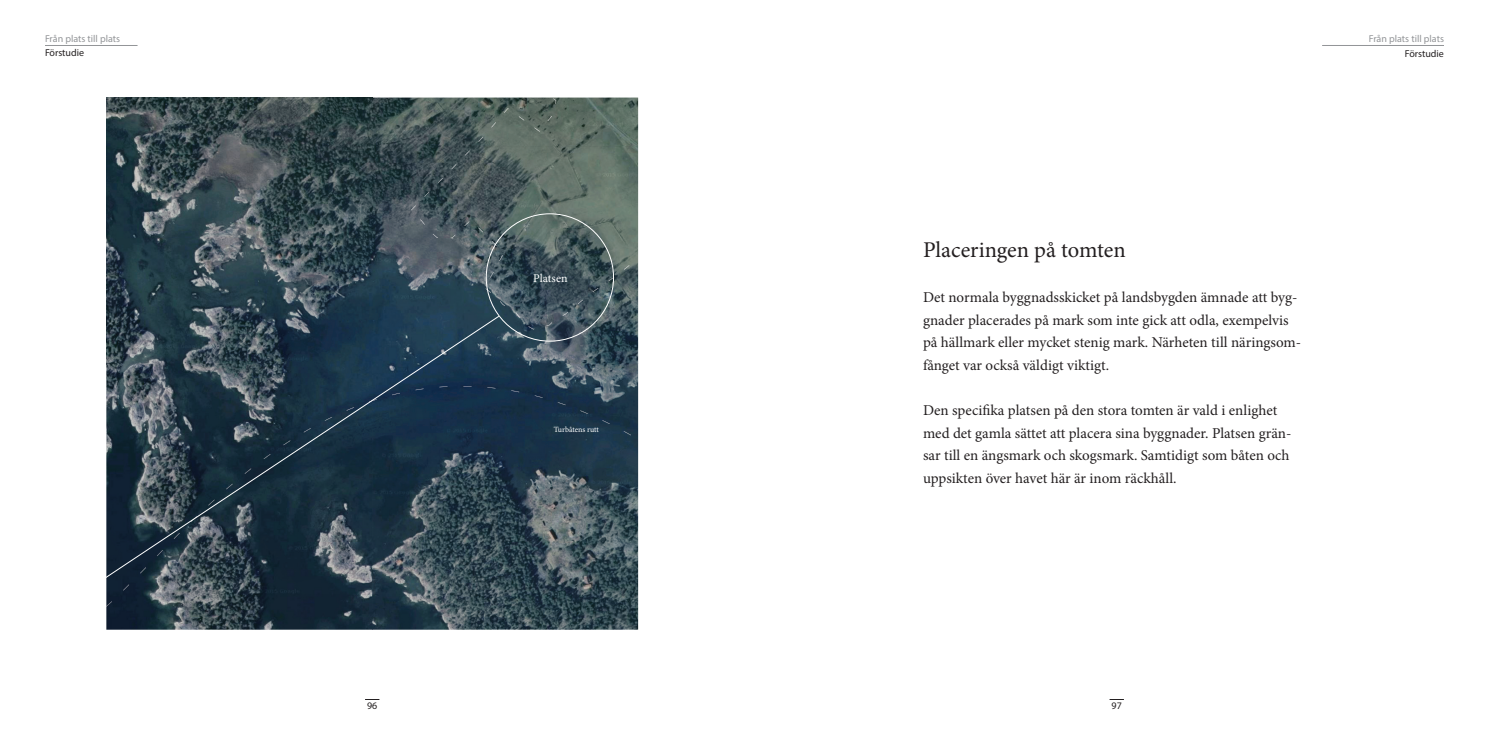
<style>
.page{position:relative;width:1489px;height:745px;background:#fff}
.page>*{position:absolute;margin:0;border:0;box-sizing:border-box;transform-origin:0 0}
.t1{font:22.5px "Minion Pro";color:#231f20}
.t2{font:15px/22.5px "Minion Pro";color:#231f20}
.t3{font:11.88px "Minion Pro";color:#fff}
.t4{font:10px "Myriad Pro";color:#939598}
.t5{font:10px "Myriad Pro";color:#231f20}
.t6{font:7.88px "Minion Pro";letter-spacing:-.005em;color:#fff}
</style>
<div class="page">
<img style="left:106px;top:97px;width:532px;height:532px">
<img style="left:411px;top:98px;width:218px;height:231px">
<img style="left:499px;top:386px;width:110px;height:44px">
<svg style="left:623px;top:431px;width:8px;height:4px"></svg>
<svg style="left:106px;top:315px;width:393px;height:314px;background:#2a3e4c"></svg>
<hr style="left:45px;top:45px;width:92px;height:1px;background:#939598">
<hr style="left:1322px;top:45px;width:121px;height:1px;background:#939598">
<p class="t4" style="left:45px;top:32px;width:77px">Från plats till plats</p>
<p class="t4" style="left:1368px;top:32px;width:77px">Från plats till plats</p>
<p class="t5" style="left:45px;top:47px;width:41px">Förstudie</p>
<p class="t5" style="left:1404px;top:47px;width:41px">Förstudie</p>
<p class="t3" style="left:533px;top:270px;width:36px">Platsen</p>
<p class="t6" style="left:554px;top:424px;width:47px">Turbåtens rutt</p>
<h1 class="t1" style="left:922px;top:235px;width:204px">Placeringen på tomten</h1>
<p class="t2" style="left:922px;top:286px;width:380px">Det normala byggnadsskicket på landsbygden ämnade att byg&shy;gnader placerades på mark som inte gick att odla, exempelvis på hällmark eller mycket stenig mark. Närheten till näringsom&shy;fånget var också väldigt viktigt.</p>
<p class="t2" style="left:922px;top:399px;width:370px">Den specifika platsen på den stora tomten är vald i enlighet med det gamla sättet att placera sina byggnader. Platsen grän&shy;sar till en ängsmark och skogsmark. Samtidigt som båten och uppsikten över havet här är inom räckhåll.</p>
<p class="t5" style="left:367px;top:699px;width:12px">96</p>
<p class="t5" style="left:1111px;top:699px;width:12px">97</p>
</div>
